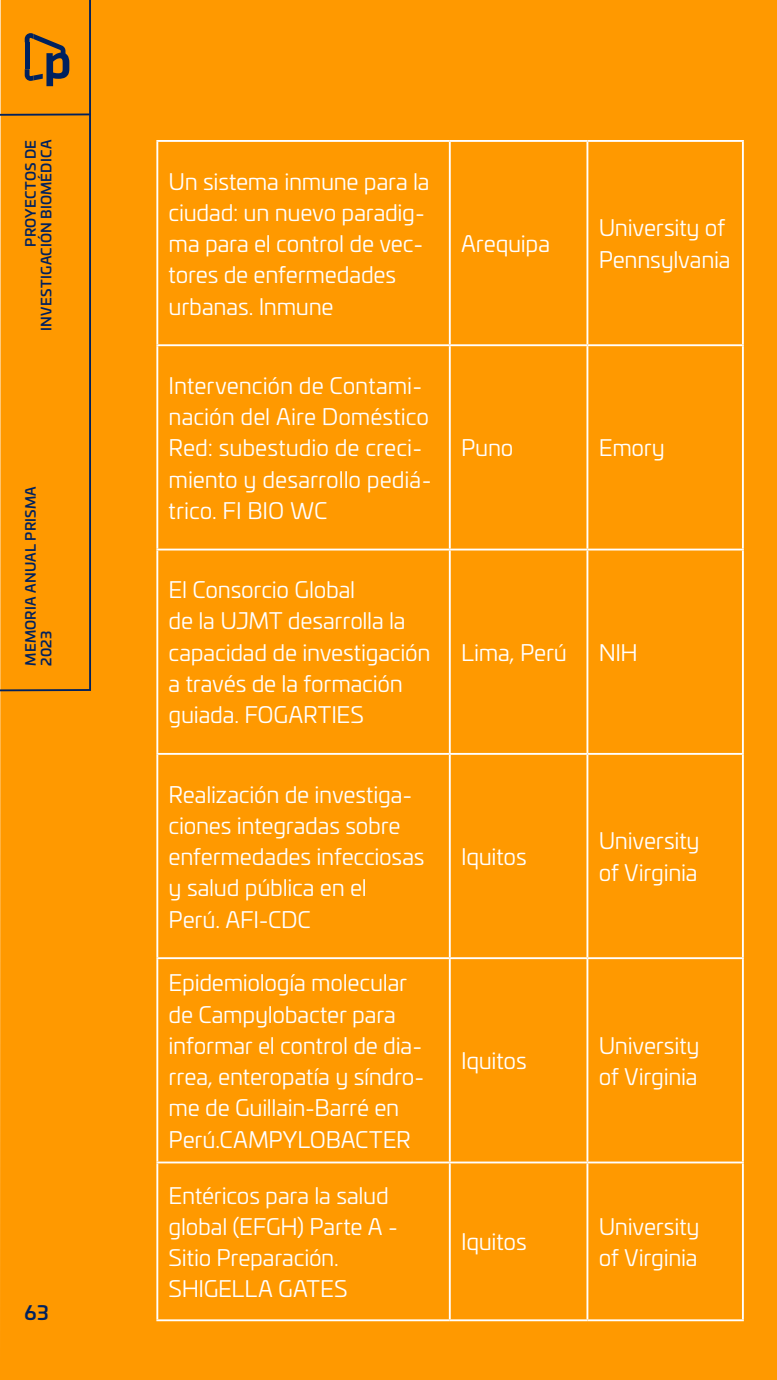
<style>
.page{position:relative;width:777px;height:1380px;background:#fff}
.page>*{position:absolute;margin:0;border:0;box-sizing:border-box;transform-origin:0 0}
.t1{font:22.5px/31.2px "Univia Pro";letter-spacing:-.01em;color:#fff}
.t2{font:500 19.38px "Univia Pro";color:#00215e}
.t3{font:500 13.75px/15.6px "Univia Pro";letter-spacing:.015em;color:#00215e}
</style>
<div class="page">
<div style="left:0;top:0;width:776px;height:1380px;background:#f90"></div>
<div style="left:0;top:0;width:92px;height:692px;background:#f90"></div>
<svg style="left:0;top:113px;width:92px;height:4px"></svg>
<svg style="left:25px;top:33px;width:44px;height:53px;background:#986825"></svg>
<hr style="left:156px;top:140px;width:293px;height:2px;background:#fff">
<hr style="left:156px;top:142px;width:2px;height:202px;background:#fff">
<hr style="left:449px;top:140px;width:138px;height:2px;background:#fff">
<hr style="left:448px;top:142px;width:2px;height:202px;background:#fff">
<hr style="left:587px;top:140px;width:156px;height:2px;background:#fff">
<hr style="left:586px;top:142px;width:2px;height:202px;background:#fff">
<hr style="left:741px;top:142px;width:2px;height:202px;background:#fff">
<hr style="left:156px;top:344px;width:293px;height:2px;background:#fff">
<hr style="left:156px;top:346px;width:2px;height:203px;background:#fff">
<hr style="left:449px;top:344px;width:138px;height:2px;background:#fff">
<hr style="left:448px;top:346px;width:2px;height:203px;background:#fff">
<hr style="left:587px;top:344px;width:156px;height:2px;background:#fff">
<hr style="left:586px;top:346px;width:2px;height:203px;background:#fff">
<hr style="left:741px;top:346px;width:2px;height:203px;background:#fff">
<hr style="left:156px;top:549px;width:293px;height:2px;background:#fff">
<hr style="left:156px;top:551px;width:2px;height:202px;background:#fff">
<hr style="left:449px;top:549px;width:138px;height:2px;background:#fff">
<hr style="left:448px;top:551px;width:2px;height:202px;background:#fff">
<hr style="left:587px;top:549px;width:156px;height:2px;background:#fff">
<hr style="left:586px;top:551px;width:2px;height:202px;background:#fff">
<hr style="left:741px;top:551px;width:2px;height:202px;background:#fff">
<hr style="left:156px;top:753px;width:293px;height:2px;background:#fff">
<hr style="left:156px;top:755px;width:2px;height:202px;background:#fff">
<hr style="left:449px;top:753px;width:138px;height:2px;background:#fff">
<hr style="left:448px;top:755px;width:2px;height:202px;background:#fff">
<hr style="left:587px;top:753px;width:156px;height:2px;background:#fff">
<hr style="left:586px;top:755px;width:2px;height:202px;background:#fff">
<hr style="left:741px;top:755px;width:2px;height:202px;background:#fff">
<hr style="left:156px;top:957px;width:293px;height:2px;background:#fff">
<hr style="left:156px;top:959px;width:2px;height:203px;background:#fff">
<hr style="left:449px;top:957px;width:138px;height:2px;background:#fff">
<hr style="left:448px;top:959px;width:2px;height:203px;background:#fff">
<hr style="left:587px;top:957px;width:156px;height:2px;background:#fff">
<hr style="left:586px;top:959px;width:2px;height:203px;background:#fff">
<hr style="left:741px;top:959px;width:2px;height:203px;background:#fff">
<hr style="left:156px;top:1162px;width:293px;height:1px;background:#fff">
<hr style="left:156px;top:1163px;width:2px;height:156px;background:#fff">
<hr style="left:449px;top:1162px;width:138px;height:1px;background:#fff">
<hr style="left:448px;top:1163px;width:2px;height:156px;background:#fff">
<hr style="left:587px;top:1162px;width:156px;height:1px;background:#fff">
<hr style="left:586px;top:1163px;width:2px;height:156px;background:#fff">
<hr style="left:741px;top:1163px;width:2px;height:156px;background:#fff">
<hr style="left:156px;top:1319px;width:293px;height:2px;background:#fff">
<hr style="left:449px;top:1319px;width:138px;height:2px;background:#fff">
<hr style="left:587px;top:1319px;width:156px;height:2px;background:#fff">
<p class="t3" style="left:22px;top:331px;width:192px;text-align:right;rotate:-90deg">PROYECTOS DE<br>INVESTIGACIÓN BIOMÉDICA</p>
<p class="t3" style="left:22px;top:666px;width:181px;rotate:-90deg">MEMORIA ANUAL PRISMA<br>2023</p>
<p class="t2" style="left:25px;top:1298px;width:26px">63</p>
<p class="t1" style="left:168px;top:165px;width:262px">Un sistema inmune para la ciudad: un nuevo paradig&shy;ma para el control de vec&shy;tores de enfermedades urbanas. Inmune</p>
<p class="t1" style="left:168px;top:369px;width:264px">Intervención de Contami&shy;nación del Aire Doméstico<br>Red: subestudio de creci&shy;miento y desarrollo pediá&shy;trico. FI BIO WC</p>
<p class="t1" style="left:168px;top:573px;width:263px">El Consorcio Global<br>de la UJMT desarrolla la capacidad de investigación a través de la formación guiada. FOGARTIES</p>
<p class="t1" style="left:168px;top:778px;width:257px">Realización de investiga&shy;ciones integradas sobre enfermedades infecciosas y salud pública en el<br>Perú. AFI-CDC</p>
<p class="t1" style="left:168px;top:966px;width:257px">Epidemiología molecular de Campylobacter para informar el control de dia&shy;rrea, enteropatía y síndro&shy;me de Guillain-Barré en<br>Perú.CAMPYLOBACTER</p>
<p class="t1" style="left:168px;top:1179px;width:231px">Entéricos para la salud global (EFGH) Parte A -<br>Sitio Preparación.<br>SHIGELLA GATES</p>
<p class="t1" style="left:461px;top:227px;width:91px">Arequipa</p>
<p class="t1" style="left:598px;top:212px;width:133px">University of<br>Pennsylvania</p>
<p class="t1" style="left:461px;top:432px;width:54px">Puno</p>
<p class="t1" style="left:598px;top:432px;width:68px">Emory</p>
<p class="t1" style="left:461px;top:636px;width:107px">Lima, Perú</p>
<p class="t1" style="left:598px;top:636px;width:41px">NIH</p>
<p class="t1" style="left:461px;top:840px;width:67px">Iquitos</p>
<p class="t1" style="left:461px;top:1045px;width:67px">Iquitos</p>
<p class="t1" style="left:461px;top:1226px;width:67px">Iquitos</p>
<p class="t1" style="left:598px;top:825px;width:102px">University of Virginia</p>
<p class="t1" style="left:598px;top:1029px;width:102px">University of Virginia</p>
<p class="t1" style="left:598px;top:1210px;width:102px">University of Virginia</p>
</div>
